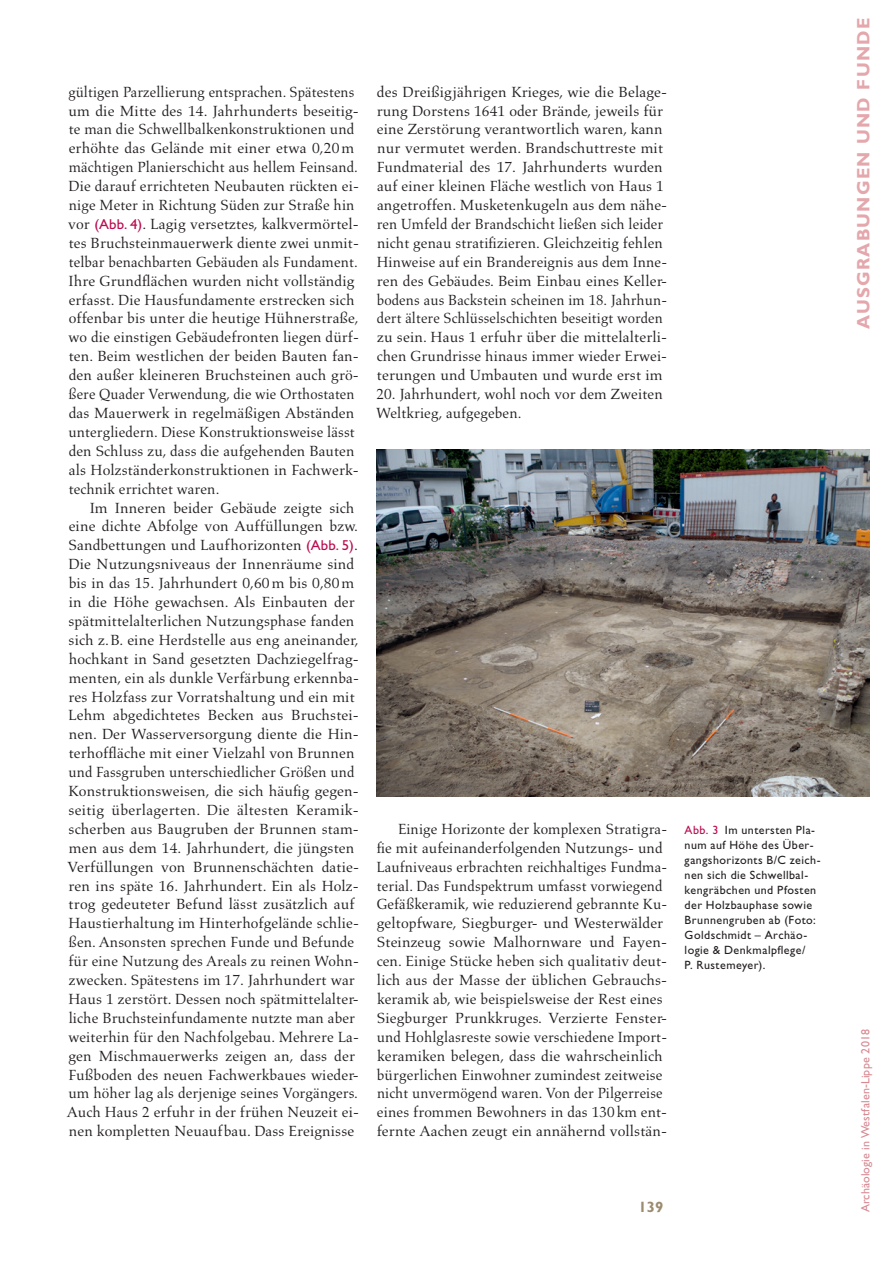
<style>
.page{position:relative;width:893px;height:1263px;background:#fff}
.page>*{position:absolute;margin:0;border:0;box-sizing:border-box;transform-origin:0 0}
.t1{font:18px "Gill Sans Std Bold 4";letter-spacing:.07em;color:#e3a7ac}
.t2{font:15px/18.9px "Aldus LT Std";letter-spacing:.005em;color:#231f20}
.t3{font:700 15px "Gill Sans Std";color:#9c8c6f}
.t4{font:12px/15px "Gill Sans Std";letter-spacing:.035em;color:#231f20}
.t5{font:12px "Gill Sans Std 4";letter-spacing:.01em;color:#d88a93}
.s1{font-family:"Gill Sans Std";font-size:14.4px;color:#ba0e51}
.s2{color:#ba0e51}
</style>
<div class="page">
<img style="left:376px;top:449px;width:494px;height:347px">
<p class="t2" style="left:68px;top:82px;width:292px">gültigen Parzellierung entsprachen. Spätestens um die Mitte des 14. Jahrhunderts beseitig&shy;te man die Schwellbalkenkonstruktionen und erhöhte das Gelände mit einer etwa 0,20 m mächtigen Planierschicht aus hellem Feinsand.<br>Die darauf errichteten Neubauten rückten ei&shy;nige Meter in Richtung Süden zur Straße hin vor <span class="s1">(Abb. 4)</span>. Lagig versetztes, kalkvermörtel&shy;tes Bruchsteinmauerwerk diente zwei unmit&shy;telbar benachbarten Gebäuden als Fundament.<br>Ihre Grundflächen wurden nicht vollständig erfasst. Die Hausfundamente erstrecken sich offenbar bis unter die heutige Hühnerstraße, wo die einstigen Gebäudefronten liegen dürf&shy;ten. Beim westlichen der beiden Bauten fan&shy;den außer kleineren Bruchsteinen auch grö&shy;ßere Quader Verwendung, die wie Orthostaten das Mauerwerk in regelmäßigen Abständen untergliedern. Diese Konstruktionsweise lässt den Schluss zu, dass die aufgehenden Bauten als Holzständerkonstruktionen in Fachwerk&shy;technik errichtet waren.</p>
<p class="t2" style="left:67px;top:498px;width:294px;text-indent:23px">Im Inneren beider Gebäude zeigte sich eine dichte Abfolge von Auffüllungen bzw.<br>Sandbettungen und Laufhorizonten <span class="s1">(Abb. 5)</span>.<br>Die Nutzungsniveaus der Innenräume sind bis in das 15. Jahrhundert 0,60m bis 0,80m in die Höhe gewachsen. Als Einbauten der spätmittelalterlichen Nutzungsphase fanden sich z.B. eine Herdstelle aus eng aneinander, hochkant in Sand gesetzten Dachziegelfrag&shy;menten, ein als dunkle Verfärbung erkennba&shy;res Holzfass zur Vorratshaltung und ein mit Lehm abgedichtetes Becken aus Bruchstei&shy;nen. Der Wasserversorgung diente die Hin&shy;terhoffläche mit einer Vielzahl von Brunnen und Fassgruben unterschiedlicher Größen und Konstruktionsweisen, die sich häufig gegen&shy;seitig überlagerten. Die ältesten Keramik&shy;scherben aus Baugruben der Brunnen stam&shy;men aus dem 14. Jahrhundert, die jüngsten Verfüllungen von Brunnenschächten datie&shy;ren ins späte 16. Jahrhundert. Ein als Holz&shy;trog gedeuteter Befund lässt zusätzlich auf Haustierhaltung im Hinterhofgelände schlie&shy;ßen. Ansonsten sprechen Funde und Befunde für eine Nutzung des Areals zu reinen Wohn&shy;zwecken. Spätestens im 17. Jahrhundert war Haus 1 zerstört. Dessen noch spätmittelalter&shy;liche Bruchsteinfundamente nutzte man aber weiterhin für den Nachfolgebau. Mehrere La&shy;gen Mischmauerwerks zeigen an, dass der Fußboden des neuen Fachwerkbaues wieder&shy;um höher lag als derjenige seines Vorgängers.<br>Auch Haus 2 erfuhr in der frühen Neuzeit ei&shy;nen kompletten Neuaufbau. Dass Ereignisse</p>
<p class="t2" style="left:377px;top:82px;width:292px">des Dreißigjährigen Krieges, wie die Belage&shy;rung Dorstens 1641 oder Brände, jeweils für eine Zerstörung verantwortlich waren, kann nur vermutet werden. Brandschuttreste mit Fundmaterial des 17. Jahrhunderts wurden auf einer kleinen Fläche westlich von Haus 1 angetroffen. Musketenkugeln aus dem nähe&shy;ren Umfeld der Brandschicht ließen sich leider nicht genau stratifizieren. Gleichzeitig fehlen Hinweise auf ein Brandereignis aus dem Inne&shy;ren des Gebäudes. Beim Einbau eines Keller&shy;bodens aus Backstein scheinen im 18. Jahrhun&shy;dert ältere Schlüsselschichten beseitigt worden zu sein. Haus 1 erfuhr über die mittelalterli&shy;chen Grundrisse hinaus immer wieder Erwei&shy;terungen und Umbauten und wurde erst im</p>
<p class="t2" style="left:376px;top:385px;width:288px">20. Jahrhundert, wohl noch vor dem Zweiten<br>Weltkrieg, aufgegeben.</p>
<p class="t2" style="left:376px;top:820px;width:292px;text-indent:21px">Einige Horizonte der komplexen Stratigra&shy;fie mit aufeinanderfolgenden Nutzungs- und Laufniveaus erbrachten reichhaltiges Fundma&shy;terial. Das Fundspektrum umfasst vorwiegend Gefäßkeramik, wie reduzierend gebrannte Ku&shy;geltopfware, Siegburger- und Westerwälder Steinzeug sowie Malhornware und Fayen&shy;cen. Einige Stücke heben sich qualitativ deut&shy;lich aus der Masse der üblichen Gebrauchs&shy;keramik ab, wie beispielsweise der Rest eines Siegburger Prunkkruges. Verzierte Fenster&shy;und Hohlglasreste sowie verschiedene Import&shy;keramiken belegen, dass die wahrscheinlich bürgerlichen Einwohner zumindest zeitweise nicht unvermögend waren. Von der Pilgerreise eines frommen Bewohners in das 130 km ent&shy;fernte Aachen zeugt ein annähernd vollstän-</p>
<p class="t4" style="left:685px;top:822px;width:138px"><span class="s2">Abb. 3</span> Im untersten Pla&shy;num auf Höhe des Über&shy;gangshorizonts B/C zeich&shy;nen sich die Schwellbal&shy;kengräbchen und Pfosten der Holzbauphase sowie<br>Brunnengruben ab (Foto:<br>Goldschmidt – Archäo&shy;logie &amp; Denkmalpflege/<br>P. Rustemeyer).</p>
<p class="t3" style="left:638px;top:1198px;width:26px">139</p>
<p class="t1" style="left:853px;top:329px;width:312px;rotate:-90deg">AUSGRABUNGEN UND FUNDE</p>
<p class="t5" style="left:859px;top:1212px;width:184px;rotate:-90deg">Archäologie in Westfalen-Lippe 2018</p>
</div>
